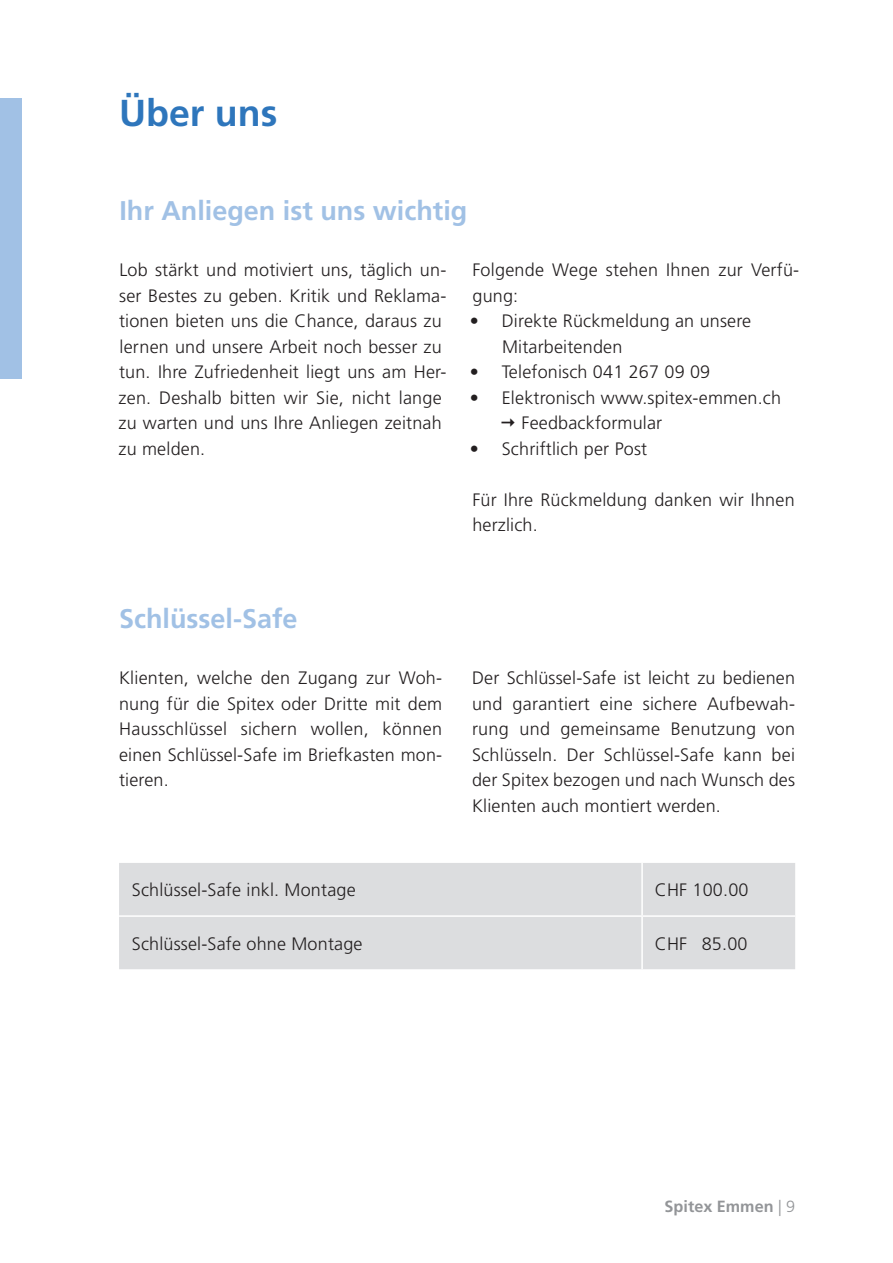
<style>
.page{position:relative;width:893px;height:1263px;background:#fff}
.page>*{position:absolute;margin:0;border:0;box-sizing:border-box;transform-origin:0 0}
.t1{font:700 37.5px "Frutiger LT Std";color:#2e76bc}
.t2{font:700 27px "Frutiger LT Std";color:#a1c1e5}
.t3{font:300 18px/25.5px "Frutiger LT Std";letter-spacing:.01em;color:#231f20}
.t4{font:700 16.2px "Frutiger LT Std";color:#939598}
.s1{font-weight:300}
</style>
<div class="page">
<div style="left:0;top:98px;width:21px;height:280px;background:#a1c1e5"></div>
<div style="left:119px;top:863px;width:676px;height:106px;background:#dcdddf"></div>
<hr style="left:641px;top:863px;width:2px;height:52px;background:#fff">
<hr style="left:119px;top:915px;width:523px;height:2px;background:#fff">
<hr style="left:642px;top:915px;width:153px;height:2px;background:#fff">
<hr style="left:641px;top:917px;width:2px;height:52px;background:#fff">
<h1 class="t1" style="left:119px;top:91px;width:160px">Über uns</h1>
<h2 class="t2" style="left:119px;top:195px;width:350px">Ihr Anliegen ist uns wichtig</h2>
<p class="t3" style="left:119px;top:258px;width:329px">Lob stärkt und motiviert uns, täglich un&shy;ser Bestes zu geben. Kritik und Reklama&shy;tionen bieten uns die Chance, daraus zu lernen und unsere Arbeit noch besser zu tun. Ihre Zufriedenheit liegt uns am Her&shy;zen. Deshalb bitten wir Sie, nicht lange zu warten und uns Ihre Anliegen zeitnah zu melden.</p>
<p class="t3" style="left:472px;top:258px;width:328px">Folgende Wege stehen Ihnen zur Verfü&shy;gung:</p>
<p class="t3" style="left:502px;top:309px;width:251px;text-indent:-32px">• Direkte Rückmeldung an unsere<br>Mitarbeitenden</p>
<p class="t3" style="left:470px;top:360px;width:242px">• Telefonisch 041 267 09 09</p>
<p class="t3" style="left:522px;top:385px;width:261px;text-indent:-52px">• Elektronisch www.spitex-emmen.ch<br>Feedbackformular</p>
<p class="t3" style="left:470px;top:436px;width:179px">• Schriftlich per Post</p>
<p class="t3" style="left:472px;top:487px;width:324px">Für Ihre Rückmeldung danken wir Ihnen herzlich.</p>
<h2 class="t2" style="left:119px;top:603px;width:180px">Schlüssel-Safe</h2>
<p class="t3" style="left:119px;top:666px;width:325px;text-align:justify">Klienten, welche den Zugang zur Woh&shy;nung für die Spitex oder Dritte mit dem Hausschlüssel sichern wollen, können einen Schlüssel-Safe im Briefkasten mon&shy;tieren.</p>
<p class="t3" style="left:472px;top:666px;width:325px;text-align:justify">Der Schlüssel-Safe ist leicht zu bedienen und garantiert eine sichere Aufbewah&shy;rung und gemeinsame Benutzung von Schlüsseln. Der Schlüssel-Safe kann bei der Spitex bezogen und nach Wunsch des Klienten auch montiert werden.</p>
<p class="t3" style="left:132px;top:877px;width:225px">Schlüssel-Safe inkl. Montage</p>
<p class="t3" style="left:655px;top:877px;width:95px">CHF 100.00</p>
<p class="t3" style="left:132px;top:931px;width:232px">Schlüssel-Safe ohne Montage</p>
<p class="t3" style="left:655px;top:931px;width:94px">CHF 85.00</p>
<p class="t4" style="left:665px;top:1197px;width:132px">Spitex Emmen <span class="s1">| 9</span></p>
</div>
